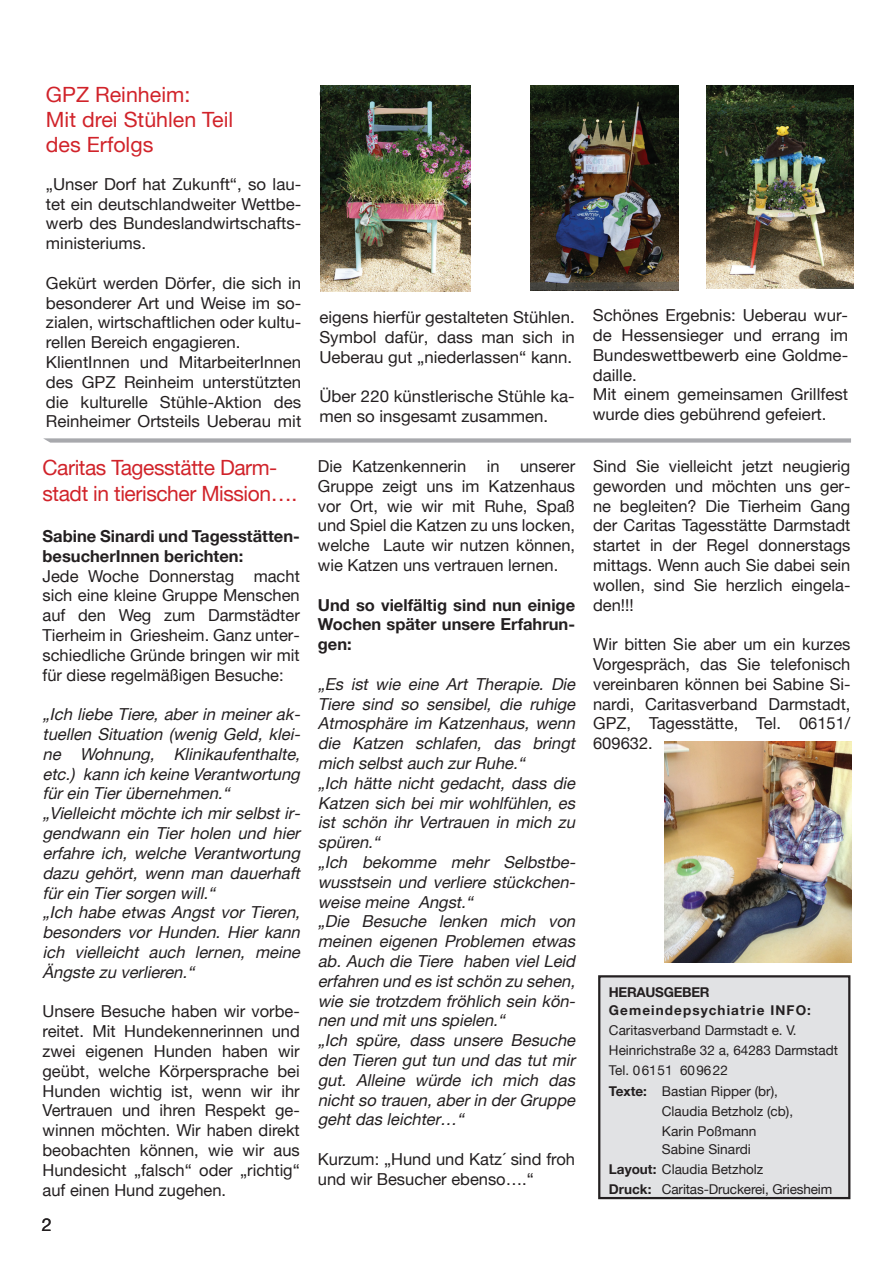
<style>
.page{position:relative;width:893px;height:1263px;background:#fff}
.page>*{position:absolute;margin:0;border:0;box-sizing:border-box;transform-origin:0 0}
.t1{font:21px/25.2px "Helvetica Neue";letter-spacing:-.02em;color:#d1232a}
.t2{font:21px/25.2px "Helvetica Neue";color:#d1232a}
.t3{font:18px "Helvetica Neue";color:#231f20}
.t4{font:16.5px/19.8px "Helvetica Neue";color:#231f20;text-align:justify}
.t5{font:italic 16.5px/19.8px "Helvetica Neue";color:#231f20}
.t6{font:700 16.5px/19.8px "Helvetica Neue";color:#231f20}
.t7{font:13.5px/20.1px "Helvetica Neue";color:#231f20}
.t8{font:700 13.5px/18px "Helvetica Neue";letter-spacing:.08em;color:#231f20}
.s1{font-weight:700}
</style>
<div class="page">
<div style="left:599px;top:976px;width:250px;height:222px;background:#e1e2e4"></div>
<div style="left:598px;top:975px;width:252px;height:224px;border:2px solid #231f20"></div>
<img style="left:320px;top:85px;width:150px;height:207px">
<img style="left:707px;top:85px;width:147px;height:204px">
<img style="left:530px;top:85px;width:148px;height:205px">
<img style="left:664px;top:741px;width:187px;height:221px">
<svg style="left:43px;top:438px;width:808px;height:5px;background:#b5b5b9"></svg>
<p class="t2" style="left:46px;top:81px;width:189px">GPZ Reinheim:<br>Mit drei Stühlen Teil des Erfolgs</p>
<p class="t4" style="left:46px;top:174px;width:257px">„Unser Dorf hat Zukunft“, so lau&shy;tet ein deutschlandweiter Wettbe&shy;werb des Bundeslandwirtschafts&shy;ministeriums.</p>
<p class="t4" style="left:46px;top:273px;width:257px;text-align:left">Gekürt werden Dörfer, die sich in besonderer Art und Weise im so&shy;zialen, wirtschaftlichen oder kultu&shy;rellen Bereich engagieren.<br>KlientInnen und MitarbeiterInnen des GPZ Reinheim unterstützten die kulturelle Stühle-Aktion des Reinheimer Ortsteils Ueberau mit</p>
<p class="t1" style="left:43px;top:455px;width:256px">Caritas Tagesstätte Darm&shy;stadt in tierischer Mission….</p>
<p class="t6" style="left:43px;top:526px;width:259px">Sabine Sinardi und Tagesstätten&shy;besucherInnen berichten:</p>
<p class="t4" style="left:43px;top:566px;width:259px">Jede Woche Donnerstag macht sich eine kleine Gruppe Menschen auf den Weg zum Darmstädter Tierheim in Griesheim. Ganz unter&shy;schiedliche Gründe bringen wir mit für diese regelmäßigen Besuche:</p>
<p class="t5" style="left:43px;top:704px;width:263px">„Ich liebe Tiere, aber in meiner ak&shy;tuellen Situation (wenig Geld, klei&shy;ne Wohnung, Klinikaufenthalte, etc.) kann ich keine Verantwortung fürein Tierübernehmen.“ „Vielleichtmöchte ich mirselbstir&shy;gendwann ein Tier holen und hier erfahre ich, welche Verantwortung dazu gehört, wenn man dauerhaft fürein Tiersorgen will.“<br>„Ich habe etwas Angst vor Tieren, besonders vor Hunden. Hier kann ich vielleicht auch lernen, meine<br>Ängste zu verlieren.“</p>
<p class="t4" style="left:43px;top:1001px;width:259px">Unsere Besuche haben wir vorbe&shy;reitet. Mit Hundekennerinnen und zwei eigenen Hunden haben wir geübt, welche Körpersprache bei Hunden wichtig ist, wenn wir ihr Vertrauen und ihren Respekt ge&shy;winnen möchten. Wir haben direkt beobachten können, wie wir aus Hundesicht „falsch“ oder „richtig“ auf einen Hund zugehen.</p>
<p class="t3" style="left:42px;top:1214px;width:12px">2</p>
<p class="t4" style="left:319px;top:307px;width:257px">eigens hierfür gestalteten Stühlen.<br>Symbol dafür, dass man sich in Ueberau gut „niederlassen“ kann.</p>
<p class="t4" style="left:319px;top:386px;width:257px">Über 220 künstlerische Stühle ka&shy;men so insgesamt zusammen.</p>
<p class="t4" style="left:318px;top:456px;width:259px">Die Katzenkennerin in unserer Gruppe zeigt uns im Katzenhaus vor Ort, wie wir mit Ruhe, Spaß und Spiel die Katzen zu uns locken, welche Laute wir nutzen können, wie Katzen uns vertrauen lernen.</p>
<p class="t6" style="left:318px;top:594px;width:259px;text-align:justify">Und so vielfältig sind nun einige Wochen später unsere Erfahrun&shy;gen:</p>
<p class="t5" style="left:318px;top:674px;width:263px">„Es ist wie eine Art Therapie. Die<br>Tiere sind so sensibel, die ruhige<br>Atmosphäre im Katzenhaus, wenn die Katzen schlafen, das bringt mich selbstauch zurRuhe.“<br>„Ich hätte nicht gedacht, dass die<br>Katzen sich bei mir wohlfühlen, es ist schön ihr Vertrauen in mich zu spüren.“<br>„Ich bekomme mehr Selbstbe&shy;wusstsein und verliere stückchen&shy;weise meine Angst.“<br>„Die Besuche lenken mich von meinen eigenen Problemen etwas ab. Auch die Tiere haben viel Leid erfahren und es istschön zu sehen, wie sie trotzdem fröhlich sein kön&shy;nen und mituns spielen.“<br>„Ich spüre, dass unsere Besuche den Tieren gut tun und das tut mir gut. Alleine würde ich mich das nichtso trauen,aberin derGruppe gehtdas leichter…“</p>
<p class="t4" style="left:318px;top:1149px;width:259px">Kurzum: „Hund und Katz´ sind froh und wir Besucher ebenso….“</p>
<p class="t4" style="left:593px;top:305px;width:257px;text-align:left">Schönes Ergebnis: Ueberau wur&shy;de Hessensieger und errang im<br>Bundeswettbewerb eine Goldme&shy;daille.<br>Mit einem gemeinsamen Grillfest wurde dies gebührend gefeiert.</p>
<p class="t4" style="left:593px;top:456px;width:259px">Sind Sie vielleicht jetzt neugierig geworden und möchten uns ger&shy;ne begleiten? Die Tierheim Gang der Caritas Tagesstätte Darmstadt startet in der Regel donnerstags mittags. Wenn auch Sie dabei sein wollen, sind Sie herzlich eingela&shy;den!!!</p>
<p class="t4" style="left:593px;top:634px;width:259px">Wir bitten Sie aber um ein kurzes Vorgespräch, das Sie telefonisch vereinbaren können bei Sabine Si&shy;nardi, Caritasverband Darmstadt, GPZ, Tagesstätte, Tel. 06151/ 609632.</p>
<p class="t8" style="left:609px;top:983px;width:204px">HERAUSGEBER<br>Gemeindepsychiatrie INFO:</p>
<p class="t7" style="left:609px;top:1020px;width:189px">Caritasverband Darmstadt e. V.</p>
<p class="t7" style="left:609px;top:1040px;width:231px">Heinrichstraße 32 a, 64283 Darmstadt</p>
<p class="t7" style="left:609px;top:1060px;width:120px">Tel. 06151 609622</p>
<p class="t7" style="left:609px;top:1080px;width:170px"><span class="s1">Texte:</span> Bastian Ripper (br),</p>
<p class="t7" style="left:662px;top:1101px;width:133px">Claudia Betzholz (cb),</p>
<p class="t7" style="left:662px;top:1121px;width:96px">Karin Poßmann</p>
<p class="t7" style="left:609px;top:1139px;width:225px;text-indent:53px">Sabine Sinardi<br><span class="s1">Layout:</span> Claudia Betzholz<br><span class="s1">Druck:</span> Caritas-Druckerei, Griesheim</p>
</div>
